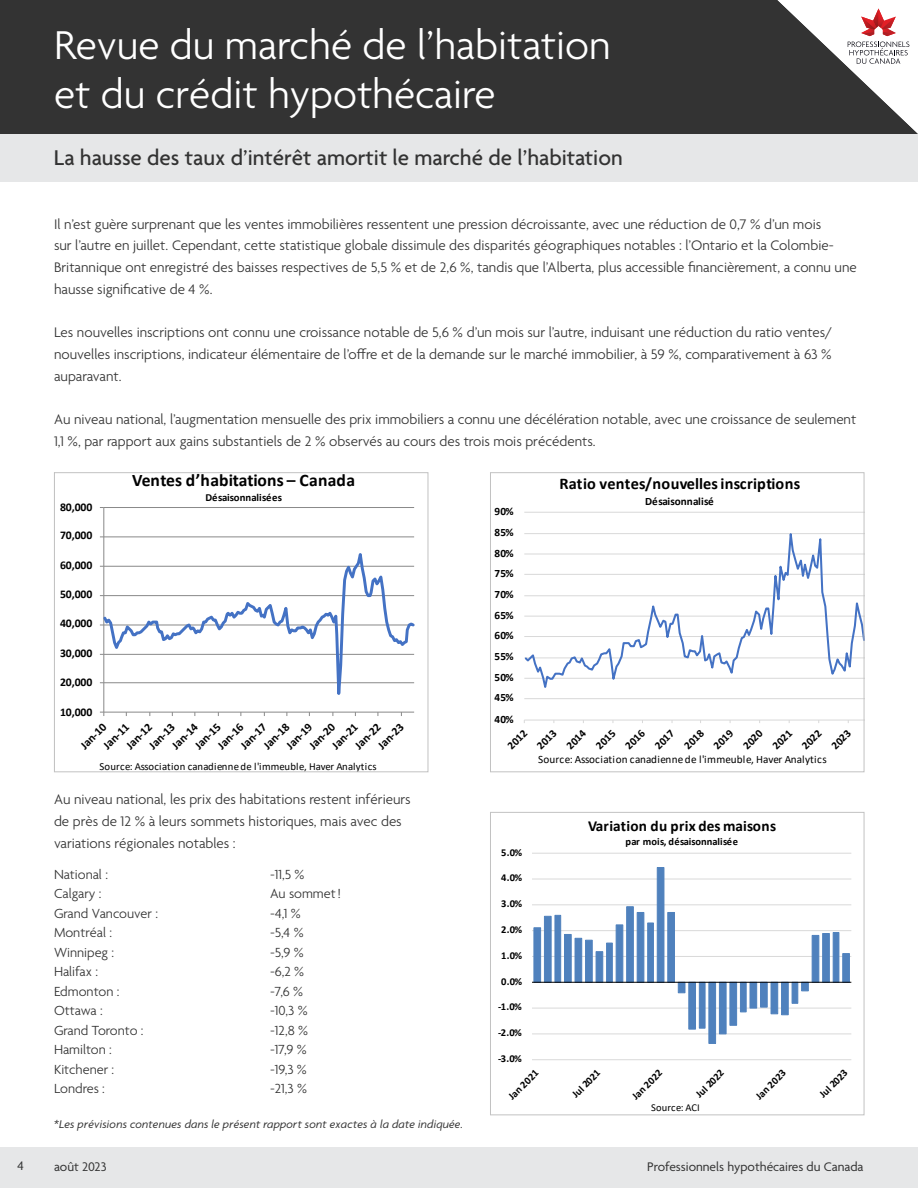
<style>
.page{position:relative;width:918px;height:1188px;background:#fff}
.page>*{position:absolute;margin:0;border:0;box-sizing:border-box;transform-origin:0 0}
.t1{font:300 43.5px/49.5px "Agenda";color:#fff}
.t2{font:500 23.1px "Agenda";color:#333}
.t3{font:700 17.55px "Calibri";letter-spacing:.005em;color:#000}
.t4{font:700 16.35px "Calibri";letter-spacing:.005em;color:#000}
.t5{font:700 15.3px "Calibri";letter-spacing:.005em;color:#000}
.t6{font:300 15px/21.8px "Agenda";color:#333}
.t7{font:300 14.25px "Agenda";color:#333}
.t8{font:13.5px "Agenda";color:#333}
.t9{font:13.5px "Agenda";color:#323333}
.t10{font:italic 12px "Agenda";letter-spacing:.01em;color:#333}
.t11{font:700 11.7px "Calibri";letter-spacing:-.005em;color:#000}
.t12{font:700 11.25px "Calibri";letter-spacing:.03em;color:#000}
.t13{font:11.25px "Calibri";letter-spacing:.02em;color:#000}
.t14{font:700 11.25px "Calibri";letter-spacing:.005em;color:#000}
.t15{font:10.8px "Calibri";letter-spacing:.02em;color:#000}
.t16{font:700 10.8px "Calibri";letter-spacing:.01em;color:#000}
.t17{font:700 10.5px "Calibri";letter-spacing:.01em;color:#000}
.t18{font:10.5px "Calibri";letter-spacing:.015em;color:#000}
</style>
<div class="page">
<div style="left:0;top:0;width:918px;height:147px;background:#333"></div>
<div style="left:0;top:134px;width:918px;height:47px;background:#e6e7e8"></div>
<svg style="left:778px;top:0;width:140px;height:134px"></svg>
<div style="left:0;top:1147px;width:918px;height:41px;background:#e6e7e8"></div>
<svg style="left:524px;top:511px;width:338px;height:212px"></svg>
<div style="left:490px;top:472px;width:374px;height:300px;border:1px solid #c2c2c2"></div>
<svg style="left:99px;top:507px;width:316px;height:209px"></svg>
<div style="left:54px;top:472px;width:374px;height:300px;border:1px solid #c2c2c2"></div>
<svg style="left:532px;top:852px;width:320px;height:208px"></svg>
<div style="left:490px;top:812px;width:374px;height:303px;border:1px solid #c2c2c2"></div>
<h1 class="t1" style="left:54px;top:23px;width:558px">Revue du marché de l’habitation et du crédit hypothécaire</h1>
<h2 class="t2" style="left:54px;top:145px;width:570px">La hausse des taux d’intérêt amortit le marché de l’habitation</h2>
<p class="t6" style="left:54px;top:214px;width:804px">Il n’est guère surprenant que les ventes immobilières ressentent une pression décroissante, avec une réduction de 0,7 % d’un mois<br>sur l’autre en juillet. Cependant, cette statistique globale dissimule des disparités géographiques notables : l’Ontario et la Colombie-Britannique ont enregistré des baisses respectives de 5,5 % et de 2,6 %, tandis que l’Alberta, plus accessible financièrement, a connu une hausse significative de 4 %.</p>
<p class="t6" style="left:54px;top:323px;width:780px;text-align:justify">Les nouvelles inscriptions ont connu une croissance notable de 5,6 % d’un mois sur l’autre, induisant une réduction du ratio ventes/ nouvelles inscriptions, indicateur élémentaire de l’offre et de la demande sur le marché immobilier, à 59 %, comparativement à 63 % auparavant.</p>
<p class="t6" style="left:54px;top:410px;width:804px">Au niveau national, l’augmentation mensuelle des prix immobiliers a connu une décélération notable, avec une croissance de seulement<br>1,1 %, par rapport aux gains substantiels de 2 % observés au cours des trois mois précédents.</p>
<p class="t11" style="left:60px;top:499px;width:34px">80,000</p>
<p class="t11" style="left:60px;top:527px;width:34px">70,000</p>
<p class="t11" style="left:60px;top:557px;width:34px">60,000</p>
<p class="t11" style="left:60px;top:586px;width:34px">50,000</p>
<p class="t11" style="left:60px;top:615px;width:34px">40,000</p>
<p class="t11" style="left:60px;top:645px;width:34px">30,000</p>
<p class="t11" style="left:60px;top:674px;width:34px">20,000</p>
<p class="t11" style="left:60px;top:703px;width:34px">10,000</p>
<p class="t3" style="left:132px;top:468px;width:225px">Ventes d’habitations – Canada</p>
<p class="t16" style="left:205px;top:490px;width:78px">Désaisonnalisées</p>
<p class="t11" style="left:76px;top:741px;width:33px;rotate:-45deg">Jan-10</p>
<p class="t11" style="left:305px;top:741px;width:33px;rotate:-45deg">Jan-20</p>
<p class="t11" style="left:168px;top:741px;width:33px;rotate:-45deg">Jan-14</p>
<p class="t11" style="left:214px;top:741px;width:33px;rotate:-45deg">Jan-16</p>
<p class="t11" style="left:259px;top:741px;width:33px;rotate:-45deg">Jan-18</p>
<p class="t11" style="left:282px;top:741px;width:33px;rotate:-45deg">Jan-19</p>
<p class="t11" style="left:122px;top:741px;width:33px;rotate:-45deg">Jan-12</p>
<p class="t11" style="left:351px;top:741px;width:33px;rotate:-45deg">Jan-22</p>
<p class="t11" style="left:145px;top:741px;width:33px;rotate:-45deg">Jan-13</p>
<p class="t11" style="left:374px;top:741px;width:33px;rotate:-45deg">Jan-23</p>
<p class="t11" style="left:237px;top:741px;width:33px;rotate:-45deg">Jan-17</p>
<p class="t11" style="left:99px;top:741px;width:33px;rotate:-45deg">Jan-11</p>
<p class="t11" style="left:328px;top:741px;width:33px;rotate:-45deg">Jan-21</p>
<p class="t11" style="left:191px;top:741px;width:33px;rotate:-45deg">Jan-15</p>
<p class="t15" style="left:100px;top:759px;width:279px">Source: Association canadienne de l'immeuble, Haver Analytics</p>
<p class="t6" style="left:54px;top:789px;width:358px">Au niveau national, les prix des habitations restent inférieurs de près de 12 % à leurs sommets historiques, mais avec des variations régionales notables :</p>
<p class="t7" style="left:54px;top:866px;width:55px">National :</p>
<p class="t7" style="left:270px;top:866px;width:36px">-11,5 %</p>
<p class="t7" style="left:54px;top:886px;width:49px">Calgary :</p>
<p class="t7" style="left:270px;top:886px;width:72px">Au sommet!</p>
<p class="t7" style="left:54px;top:905px;width:106px">Grand Vancouver :</p>
<p class="t7" style="left:270px;top:905px;width:32px">-4,1 %</p>
<p class="t7" style="left:54px;top:925px;width:60px">Montréal :</p>
<p class="t7" style="left:270px;top:925px;width:35px">-5,4 %</p>
<p class="t7" style="left:54px;top:944px;width:62px">Winnipeg :</p>
<p class="t7" style="left:270px;top:944px;width:35px">-5,9 %</p>
<p class="t7" style="left:54px;top:964px;width:46px">Halifax :</p>
<p class="t7" style="left:270px;top:964px;width:36px">-6,2 %</p>
<p class="t7" style="left:54px;top:983px;width:67px">Edmonton :</p>
<p class="t7" style="left:270px;top:983px;width:35px">-7,6 %</p>
<p class="t7" style="left:54px;top:1003px;width:50px">Ottawa :</p>
<p class="t7" style="left:270px;top:1003px;width:39px">-10,3 %</p>
<p class="t7" style="left:54px;top:1022px;width:91px">Grand Toronto :</p>
<p class="t7" style="left:270px;top:1022px;width:40px">-12,8 %</p>
<p class="t7" style="left:54px;top:1042px;width:59px">Hamilton :</p>
<p class="t7" style="left:270px;top:1042px;width:38px">-17,9 %</p>
<p class="t7" style="left:54px;top:1061px;width:62px">Kitchener :</p>
<p class="t7" style="left:270px;top:1061px;width:38px">-19,3 %</p>
<p class="t7" style="left:54px;top:1081px;width:52px">Londres :</p>
<p class="t7" style="left:270px;top:1081px;width:39px">-21,3 %</p>
<p class="t10" style="left:54px;top:1117px;width:411px">*Les prévisions contenues dans le présent rapport sont exactes à la date indiquée.</p>
<p class="t12" style="left:494px;top:503px;width:21px">90%</p>
<p class="t12" style="left:494px;top:524px;width:21px">85%</p>
<p class="t12" style="left:494px;top:545px;width:21px">80%</p>
<p class="t12" style="left:494px;top:565px;width:21px">75%</p>
<p class="t12" style="left:494px;top:587px;width:21px">70%</p>
<p class="t12" style="left:494px;top:607px;width:21px">65%</p>
<p class="t12" style="left:494px;top:627px;width:21px">60%</p>
<p class="t12" style="left:494px;top:649px;width:21px">55%</p>
<p class="t12" style="left:494px;top:669px;width:21px">50%</p>
<p class="t12" style="left:494px;top:690px;width:21px">45%</p>
<p class="t12" style="left:494px;top:711px;width:21px">40%</p>
<p class="t4" style="left:560px;top:472px;width:242px">Ratio ventes/nouvelles inscriptions</p>
<p class="t14" style="left:645px;top:493px;width:70px">Désaisonnalisé</p>
<p class="t12" style="left:504px;top:742px;width:25px;rotate:-45deg">2012</p>
<p class="t12" style="left:533px;top:742px;width:25px;rotate:-45deg">2013</p>
<p class="t12" style="left:562px;top:742px;width:25px;rotate:-45deg">2014</p>
<p class="t12" style="left:592px;top:742px;width:25px;rotate:-45deg">2015</p>
<p class="t12" style="left:621px;top:742px;width:25px;rotate:-45deg">2016</p>
<p class="t12" style="left:651px;top:742px;width:25px;rotate:-45deg">2017</p>
<p class="t12" style="left:680px;top:742px;width:25px;rotate:-45deg">2018</p>
<p class="t12" style="left:710px;top:742px;width:25px;rotate:-45deg">2019</p>
<p class="t12" style="left:739px;top:742px;width:25px;rotate:-45deg">2020</p>
<p class="t12" style="left:769px;top:742px;width:25px;rotate:-45deg">2021</p>
<p class="t12" style="left:798px;top:742px;width:25px;rotate:-45deg">2022</p>
<p class="t12" style="left:827px;top:742px;width:25px;rotate:-45deg">2023</p>
<p class="t13" style="left:538px;top:752px;width:290px">Source: Association canadienne de l'immeuble, Haver Analytics</p>
<p class="t17" style="left:501px;top:845px;width:23px">5.0%</p>
<p class="t17" style="left:501px;top:870px;width:23px">4.0%</p>
<p class="t17" style="left:501px;top:896px;width:23px">3.0%</p>
<p class="t17" style="left:501px;top:922px;width:23px">2.0%</p>
<p class="t17" style="left:501px;top:948px;width:23px">1.0%</p>
<p class="t17" style="left:501px;top:974px;width:23px">0.0%</p>
<p class="t17" style="left:498px;top:1000px;width:25px">-1.0%</p>
<p class="t17" style="left:498px;top:1025px;width:25px">-2.0%</p>
<p class="t17" style="left:498px;top:1051px;width:25px">-3.0%</p>
<p class="t5" style="left:588px;top:815px;width:189px">Variation du prix des maisons</p>
<p class="t17" style="left:626px;top:834px;width:114px">par mois, désaisonnalisée</p>
<p class="t17" style="left:505px;top:1093px;width:39px;rotate:-45deg">Jan 2021</p>
<p class="t17" style="left:569px;top:1091px;width:36px;rotate:-45deg">Jul 2021</p>
<p class="t17" style="left:629px;top:1093px;width:39px;rotate:-45deg">Jan 2022</p>
<p class="t17" style="left:692px;top:1091px;width:36px;rotate:-45deg">Jul 2022</p>
<p class="t17" style="left:752px;top:1093px;width:39px;rotate:-45deg">Jan 2023</p>
<p class="t17" style="left:816px;top:1091px;width:36px;rotate:-45deg">Jul 2023</p>
<p class="t18" style="left:651px;top:1100px;width:50px">Source: ACI</p>
<p class="t9" style="left:17px;top:1159px;width:8px">4</p>
<p class="t8" style="left:54px;top:1159px;width:54px">août 2023</p>
<p class="t8" style="left:647px;top:1159px;width:218px">Professionnels hypothécaires du Canada</p>
</div>
